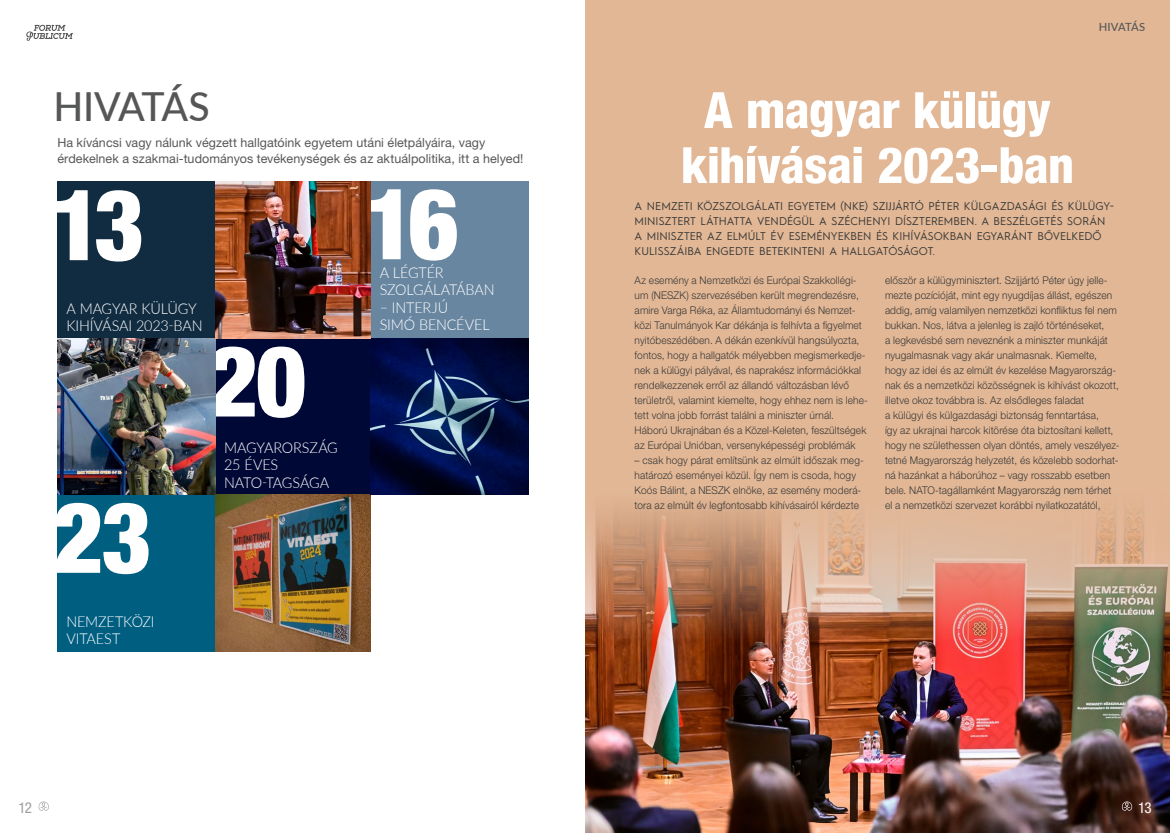
<style>
.page{position:relative;width:1170px;height:833px;background:#fff}
.page>*{position:absolute;margin:0;border:0;box-sizing:border-box;transform-origin:0 0}
.t1{font:900 condensed 98.75px "Helvetica Neue LT Pro";letter-spacing:-.045em;color:#fff}
.t2{font:800 condensed 50px/55px "Helvetica Neue LT Pro";letter-spacing:-.015em;color:#fff;text-align:center}
.t3{font:500 40px "Lato";letter-spacing:-.04em;color:#555756}
.t4{font:300 15px/17.5px "Lato";letter-spacing:-.01em;color:#fff;scale:.96 1}
.t5{font:condensed 15px "Helvetica Neue LT Pro";color:#9d9e9e}
.t6{font:condensed 15px "Helvetica Neue LT Pro";color:#fff}
.t7{font:12.5px/16.2px "Helvetica Neue LT Pro";letter-spacing:.005em;color:#555756}
.t8{font:11.25px/15px "Hurme Geometric Sans 1";color:#383937}
.t9{font:500 11.25px "Lato";letter-spacing:-.015em;color:#555756}
.t10{font:300 10.62px/15px "Helvetica Neue LT Pro";letter-spacing:.015em;color:#383937;scale:.95 1}
</style>
<div class="page">
<div style="left:585px;top:0;width:584px;height:833px;background:#e2b796"></div>
<img style="left:585px;top:509px;width:584px;height:324px">
<svg style="left:38px;top:801px;width:11px;height:10px"></svg>
<svg style="left:26px;top:25px;width:47px;height:16px"></svg>
<svg style="left:1120px;top:801px;width:13px;height:10px"></svg>
<div style="left:371px;top:181px;width:157px;height:157px;background:#6886a0"></div>
<div style="left:212px;top:338px;width:163px;height:157px;background:#000835"></div>
<div style="left:58px;top:495px;width:157px;height:157px;background:#005e81"></div>
<div style="left:58px;top:181px;width:157px;height:157px;background:#112c41"></div>
<img style="left:58px;top:338px;width:157px;height:157px">
<img style="left:215px;top:495px;width:156px;height:157px">
<img style="left:371px;top:338px;width:157px;height:157px">
<img style="left:215px;top:181px;width:156px;height:157px">
<h3 class="t3" style="left:54px;top:77px;width:158px">HIVATÁS</h3>
<p class="t7" style="left:57px;top:134px;width:467px">Ha kíváncsi vagy nálunk végzett hallgatóink egyetem utáni életpályáira, vagy érdekelnek a szakmai-tudományos tevékenységek és az aktuálpolitika, itt a helyed!</p>
<h1 class="t1" style="left:52px;top:164px;width:94px">13</h1>
<h3 class="t4" style="left:66px;top:299px;width:143px">A MAGYAR KÜLÜGY<br>KIHÍVÁSAI 2023-BAN</h3>
<h1 class="t1" style="left:208px;top:320px;width:100px">20</h1>
<h1 class="t1" style="left:53px;top:477px;width:100px">23</h1>
<h3 class="t4" style="left:224px;top:438px;width:120px">MAGYARORSZÁG<br>25 ÉVES<br>NATO-TAGSÁGA</h3>
<h3 class="t4" style="left:66px;top:612px;width:93px">NEMZETKÖZI<br>VITAEST</h3>
<h1 class="t1" style="left:365px;top:163px;width:95px">16</h1>
<h3 class="t4" style="left:380px;top:263px;width:121px">A LÉGTÉR<br>SZOLGÁLATÁBAN</h3>
<h3 class="t4" style="left:380px;top:298px;width:116px">– INTERJÚ<br>SIMÓ BENCÉVEL</h3>
<h3 class="t5" style="left:19px;top:798px;width:15px">12</h3>
<p class="t9" style="left:1098px;top:19px;width:48px">HIVATÁS</p>
<h2 class="t2" style="left:681px;top:82px;width:394px">A magyar külügy kihívásai 2023-ban</h2>
<p class="t8" style="left:634px;top:198px;width:481px">A NEMZETI KÖZSZOLGÁLATI EGYETEM (NKE) SZIJJÁRTÓ PÉTER KÜLGAZDASÁGI ÉS KÜLÜGY-MINISZTERT LÁTHATTA VENDÉGÜL A SZÉCHENYI DÍSZTEREMBEN. A BESZÉLGETÉS SORÁN A MINISZTER AZ ELMÚLT ÉV ESEMÉNYEKBEN ÉS KIHÍVÁSOKBAN EGYARÁNT BŐVELKEDŐ KULISSZÁIBA ENGEDTE BETEKINTENI A HALLGATÓSÁGOT.</p>
<p class="t10" style="left:634px;top:272px;width:247px">Az esemény a Nemzetközi és Európai Szakkollégi&shy;um (NESZK) szervezésében került megrendezésre, amire Varga Réka, az Államtudományi és Nemzet&shy;közi Tanulmányok Kar dékánja is felhívta a figyelmet nyitóbeszédében. A dékán ezenkívül hangsúlyozta, fontos, hogy a hallgatók mélyebben megismerkedje&shy;nek a külügyi pályával, és naprakész információkkal rendelkezzenek erről az állandó változásban lévő területről, valamint kiemelte, hogy ehhez nem is lehe&shy;tett volna jobb forrást találni a miniszter úrnál.<br>Háború Ukrajnában és a Közel-Keleten, feszültségek az Európai Unióban, versenyképességi problémák</p>
<p class="t10" style="left:634px;top:452px;width:243px">– csak hogy párat említsünk az elmúlt időszak meg&shy;határozó eseményei közül. Így nem is csoda, hogy Koós Bálint, a NESZK elnöke, az esemény moderá&shy;tora az elmúlt év legfontosabb kihívásairól kérdezte</p>
<p class="t10" style="left:884px;top:272px;width:248px">először a külügyminisztert. Szijjártó Péter úgy jelle&shy;mezte pozícióját, mint egy nyugdíjas állást, egészen addig, amíg valamilyen nemzetközi konfliktus fel nem bukkan. Nos, látva a jelenleg is zajló történéseket,<br>a legkevésbé sem neveznénk a miniszter munkáját nyugalmasnak vagy akár unalmasnak. Kiemelte, hogy az idei és az elmúlt év kezelése Magyarország&shy;nak és a nemzetközi közösségnek is kihívást okozott, illetve okoz továbbra is. Az elsődleges faladat<br>a külügyi és külgazdasági biztonság fenntartása,<br>így az ukrajnai harcok kitörése óta biztosítani kellett, hogy ne születhessen olyan döntés, amely veszélyez&shy;tetné Magyarország helyzetét, és közelebb sodorhat&shy;ná hazánkat a háborúhoz – vagy rosszabb esetben bele. NATO-tagállamként Magyarország nem térhet el a nemzetközi szervezet korábbi nyilatkozatától,</p>
<h3 class="t6" style="left:1138px;top:798px;width:15px">13</h3>
</div>
